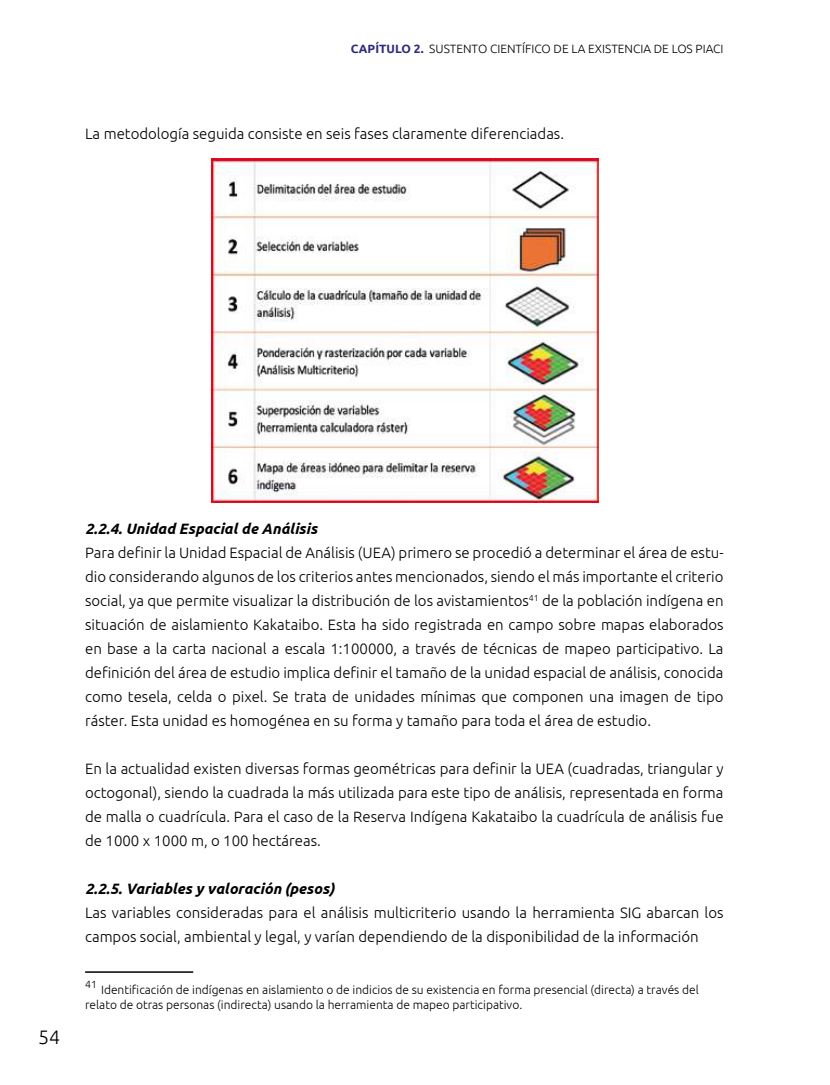
<style>
.page{position:relative;width:830px;height:1085px;background:#fff}
.page>*{position:absolute;margin:0;border:0;box-sizing:border-box;transform-origin:0 0}
.t1{font:300 19.5px "Ubuntu";color:#000}
.t2{font:300 15px/24px "Ubuntu";color:#000;text-align:justify}
.t3{font:italic 700 15px "Ubuntu";color:#000}
.t4{font:300 12px/15px "Ubuntu";color:#000}
.t5{font:300 10.5px "Ubuntu";color:#000}
.s1{font-weight:700;color:#2e2c7d}
</style>
<div class="page">
<hr style="left:85px;top:971px;width:108px;height:1px;background:#000">
<img style="left:211px;top:158px;width:386px;height:344px">
<p class="t4" style="left:350px;top:41px;width:374px"><span class="s1">CAPÍTULO 2.</span> SUSTENTO CIENTÍFICO DE LA EXISTENCIA DE LOS PIACI</p>
<p class="t2" style="left:85px;top:121px;width:480px">La metodología seguida consiste en seis fases claramente diferenciadas.</p>
<h1 class="t1" style="left:38px;top:1025px;width:23px">54</h1>
<p class="t3" style="left:85px;top:519px;width:233px">2.2.4. Unidad Espacial de Análisis</p>
<p class="t2" style="left:85px;top:540px;width:639px">Para definir la Unidad Espacial de Análisis (UEA) primero se procedió a determinar el área de estu&shy;dio considerando algunos de los criterios antes mencionados, siendo el más importante el criterio social, ya que permite visualizar la distribución de los avistamientos<sup>41</sup> de la población indígena en situación de aislamiento Kakataibo. Esta ha sido registrada en campo sobre mapas elaborados en base a la carta nacional a escala 1:100000, a través de técnicas de mapeo participativo. La definición del área de estudio implica definir el tamaño de la unidad espacial de análisis, conocida como tesela, celda o pixel. Se trata de unidades mínimas que componen una imagen de tipo ráster. Esta unidad es homogénea en su forma y tamaño para toda el área de estudio.</p>
<p class="t2" style="left:85px;top:756px;width:639px">En la actualidad existen diversas formas geométricas para definir la UEA (cuadradas, triangular y octogonal), siendo la cuadrada la más utilizada para este tipo de análisis, representada en forma de malla o cuadrícula. Para el caso de la Reserva Indígena Kakataibo la cuadrícula de análisis fue de 1000 x 1000 m, o 100 hectáreas.</p>
<p class="t3" style="left:85px;top:879px;width:251px">2.2.5. Variables y valoración (pesos)</p>
<p class="t2" style="left:85px;top:900px;width:639px">Las variables consideradas para el análisis multicriterio usando la herramienta SIG abarcan los campos social, ambiental y legal, y varían dependiendo de la disponibilidad de la información</p>
<p class="t5" style="left:85px;top:977px;width:13px">41</p>
<p class="t4" style="left:85px;top:981px;width:615px;text-indent:16px">Identificación de indígenas en aislamiento o de indicios de su existencia en forma presencial (directa) a través del relato de otras personas (indirecta) usando la herramienta de mapeo participativo.</p>
</div>
